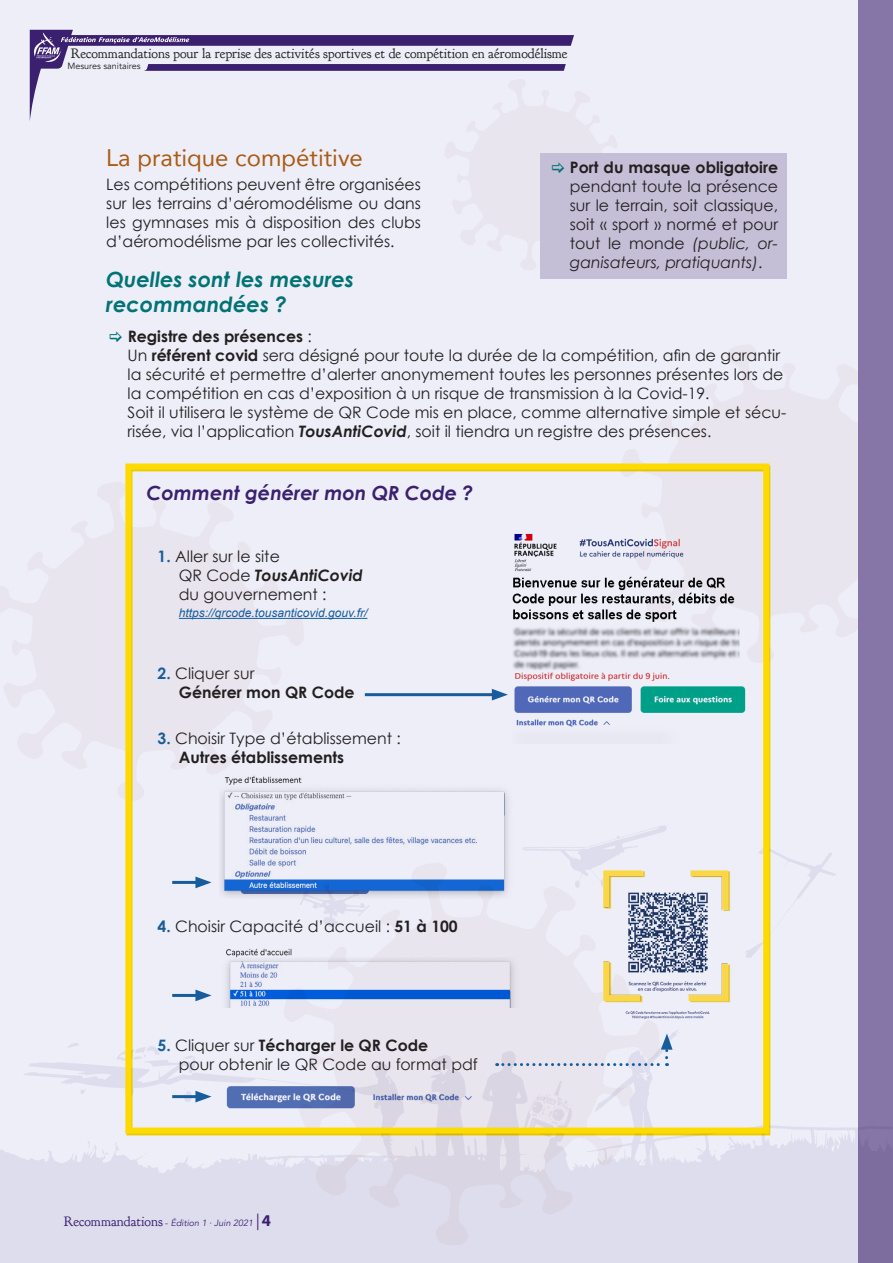
<style>
.page{position:relative;width:893px;height:1263px;background:#edeef8}
.page>*{position:absolute;margin:0;border:0;box-sizing:border-box;transform-origin:0 0}
.titre_pour_TM_bleu{font:24px "Avenir";color:#ab5b12}
.titre_pour_TM_3{font:italic 700 21px/25.2px "Century Gothic";color:#017374}
.preambule{font:italic 700 19.5px "Century Gothic";color:#3b2070}
.articles_standard{font:15.75px/18.9px "Century Gothic";color:#231f20}
.t1{font:700 15.75px/18.9px "Century Gothic";color:#231f20}
.t2{font:13.95px "Goudy Bookletter 1911";color:#231f20}
.t3{font:italic 12px "Arial";color:#175d9e}
.t4{font:italic 9px "Avenir";color:#3b2070}
.t5{font:9px "Avenir";color:#231f20}
.s1{font-weight:700}
.s2{font-weight:700;font-style:italic}
.s3{font-style:italic}
.s4{font-weight:700;color:#175d9e}
.s5{color:#175d9e}
.s6{font-weight:400}
.s7{font-family:"Goudy Bookletter 1911";font-style:normal;font-size:13.95px}
.s8{font-style:normal}
.s9{font-family:"Myriad Pro";font-stretch:condensed;font-size:16.5px}
.s10{font-family:"Myriad Pro";font-weight:700;font-style:normal;font-size:16.5px}
</style>
<div class="page">
<svg style="left:769px;top:344px;width:90px;height:320px;fill:#e9e5ee"></svg>
<svg style="left:30px;top:30px;width:544px;height:89px"></svg>
<svg style="left:32px;top:30px;width:534px;height:41px"></svg>
<div style="left:859px;top:0;width:34px;height:1263px;background:#8676a7"></div>
<svg style="left:0;top:825px;width:859px;height:438px"></svg>
<img style="left:513px;top:534px;width:233px;height:193px">
<img style="left:219px;top:775px;width:305px;height:123px">
<img style="left:200px;top:944px;width:326px;height:14px">
<img style="left:199px;top:958px;width:327px;height:49px">
<div style="left:125px;top:463px;width:644px;height:670px;border:6px solid #fddb00"></div>
<img style="left:597px;top:869px;width:138px;height:151px">
<img style="left:603px;top:870px;width:125px;height:130px">
<div style="left:540px;top:153px;width:247px;height:126px;background:#c4bed6"></div>
<hr style="left:179px;top:618px;width:188px;height:1px;background:#175d9e">
<hr style="left:172px;top:881px;width:29px;height:3px;background:#175d9e">
<svg style="left:195px;top:876px;width:17px;height:12px"></svg>
<hr style="left:365px;top:693px;width:133px;height:3px;background:#175d9e">
<svg style="left:492px;top:689px;width:16px;height:11px"></svg>
<hr style="left:172px;top:994px;width:29px;height:3px;background:#175d9e">
<svg style="left:195px;top:989px;width:17px;height:12px"></svg>
<hr style="left:172px;top:1095px;width:29px;height:3px;background:#175d9e">
<svg style="left:497px;top:1033px;width:176px;height:33px"></svg>
<img style="left:185px;top:1080px;width:326px;height:44px">
<svg style="left:444px;top:79px;width:130px;height:40px"></svg>
<p class="t2" style="left:71px;top:45px;width:498px">Recommandations pour la reprise des activités sportives et de compétition en aéromodélisme</p>
<p class="t5" style="left:67px;top:60px;width:75px">Mesures sanitaires</p>
<p class="titre_pour_TM_bleu" style="left:106px;top:139px;width:258px">La pratique compétitive</p>
<p class="articles_standard" style="left:106px;top:175px;width:316px;text-align:justify">Les compétitions peuvent être organisées sur les terrains d’aéromodélisme ou dans les gymnases mis à disposition des clubs d’aéromodélisme par les collectivités.</p>
<p class="titre_pour_TM_3" style="left:106px;top:266px;width:249px">Quelles sont les mesures recommandées ?</p>
<p class="articles_standard" style="left:128px;top:327px;width:660px"><span class="s1">Registre des présences</span> :<br>Un <span class="s1">référent covid</span> sera désigné pour toute la durée de la compétition, afin de garantir la sécurité et permettre d’alerter anonymement toutes les personnes présentes lors de la compétition en cas d’exposition à un risque de transmission à la Covid-19.<br>Soit il utilisera le système de QR Code mis en place, comme alternative simple et sécu&shy;risée, via l’application <span class="s2">TousAntiCovid</span>, soit il tiendra un registre des présences.</p>
<p class="articles_standard" style="left:570px;top:158px;width:210px;text-align:justify"><span class="s1">Port du masque obligatoire </span>pendant toute la présence sur le terrain, soit classique, soit « sport » normé et pour tout le monde <span class="s3">(public, or&shy;ganisateurs, pratiquants)</span>.</p>
<p class="preambule" style="left:146px;top:480px;width:329px">Comment générer mon QR Code ?</p>
<p class="articles_standard" style="left:179px;top:547px;width:186px;text-indent:-21px"><span class="s4">1.</span> Aller sur le site<br>QR Code <span class="s2">TousAntiCovid </span>du gouvernement :</p>
<p class="t3" style="left:179px;top:605px;width:190px">https://qrcode. tousanticovid. gouv. fr/</p>
<p class="t1" style="left:179px;top:664px;width:177px;text-indent:-21px"><span class="s5">2.</span> <span class="s6">Cliquer sur<br></span>Générer mon QR Code</p>
<p class="articles_standard" style="left:179px;top:728px;width:224px;text-indent:-21px"><span class="s4">3.</span> Choisir Type d’établissement :<br><span class="s1">Autres établissements</span></p>
<p class="articles_standard" style="left:158px;top:916px;width:302px"><span class="s4">4.</span> Choisir Capacité d’accueil : <span class="s1">51 à 100</span></p>
<p class="articles_standard" style="left:179px;top:1035px;width:300px;text-indent:-21px"><span class="s4">5.</span> Cliquer sur <span class="s1">Técharger le QR Code<br></span>pour obtenir le QR Code au format pdf</p>
<p class="t4" style="left:64px;top:1217px;width:209px"><span class="s7">Recommandations</span> <span class="s8">-</span> Édition 1 · Juin 2021 <span class="s9">|</span> <span class="s10">4</span></p>
</div>
